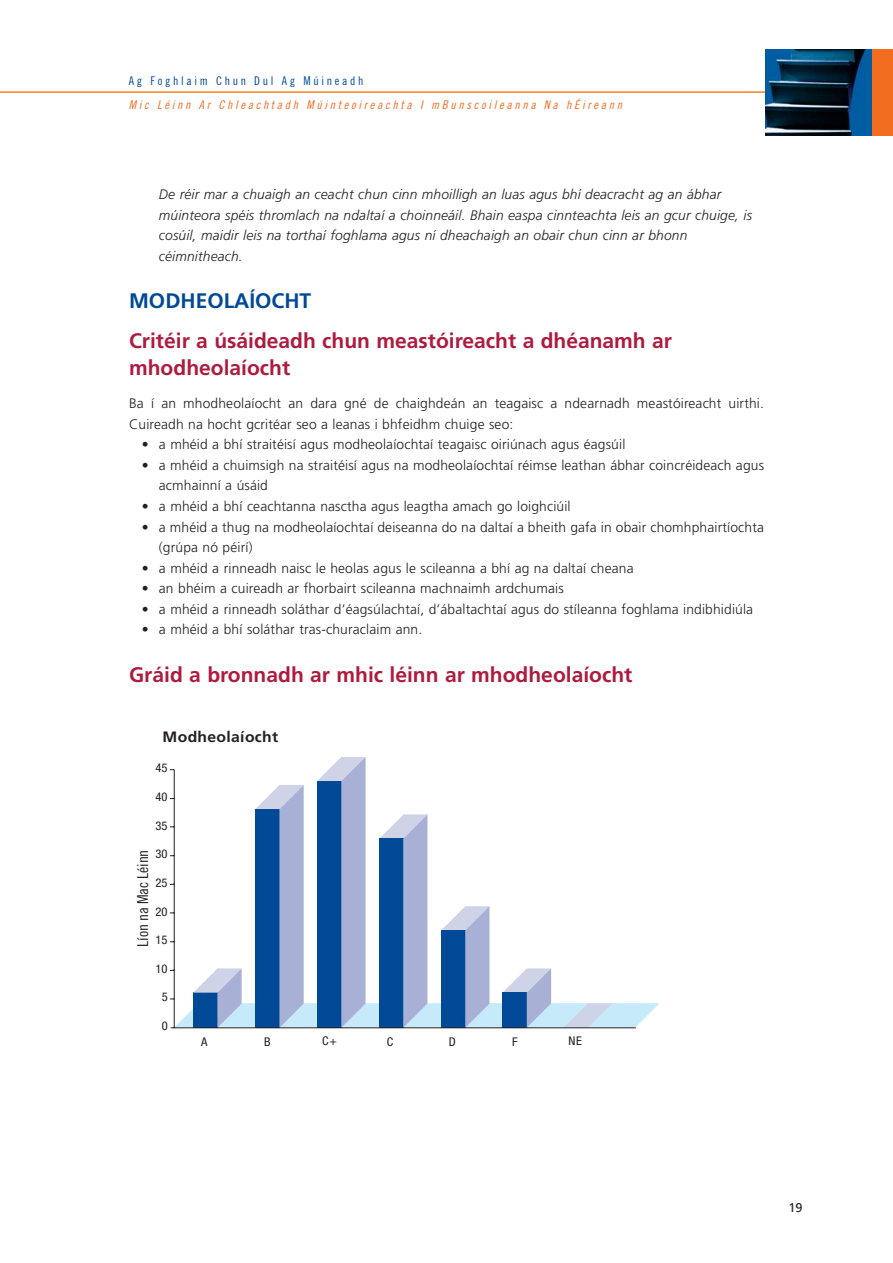
<style>
.page{position:relative;width:893px;height:1263px;background:#fff}
.page>*{position:absolute;margin:0;border:0;box-sizing:border-box;transform-origin:0 0}
.t1{font:700 21px/27px "Frutiger";color:#ae1b3f}
.t2{font:700 21px "Frutiger";color:#004996}
.t3{font:15px "Trade Gothic Cond Eighteen";letter-spacing:-.01em;color:#231f20;scale:1.05 1}
.t4{font:700 15px "Frutiger";letter-spacing:.02em;color:#231f20;scale:1.05 1}
.t5{font:300 13.8px/20.5px "Frutiger";letter-spacing:.01em;color:#231f20}
.t6{font:italic 300 13.8px/20.5px "Frutiger";letter-spacing:.01em;color:#231f20}
.t7{font:12.75px "Frutiger";color:#231f20}
.t8{font:italic 12px "Trade Gothic Cond Eighteen";color:#f36d21}
.t9{font:12px "Trade Gothic Cond Eighteen";letter-spacing:.22em;color:#004996}
.t10{font:condensed 12px "Helvetica Neue";color:#231f20;scale:1.05 1}
</style>
<div class="page">
<hr style="left:0;top:91px;width:784px;height:2px;background:#f5821f">
<div style="left:766px;top:49px;width:126px;height:86px;background:#f36d21"></div>
<img style="left:766px;top:49px;width:105px;height:86px">
<svg style="left:329px;top:757px;width:330px;height:270px"></svg>
<svg style="left:170px;top:769px;width:466px;height:260px"></svg>
<p class="t9" style="left:129px;top:76px;width:236px">Ag Foghlaim Chun Dul Ag Múineadh</p>
<p class="t8" style="left:129px;top:100px;width:497px">Mic Léinn Ar Chleachtadh Múinteoireachta I mBunscoileanna Na hÉireann</p>
<p class="t6" style="left:159px;top:185px;width:594px">De réir mar a chuaigh an ceacht chun cinn mhoilligh an luas agus bhí deacracht ag an ábhar múinteora spéis thromlach na ndaltaí a choinneáil. Bhain easpa cinnteachta leis an gcur chuige, is cosúil, maidir leis na torthaí foghlama agus ní dheachaigh an obair chun cinn ar bhonn céimnitheach.</p>
<h1 class="t2" style="left:129px;top:292px;width:183px">MODHEOLAÍOCHT</h1>
<h1 class="t1" style="left:129px;top:329px;width:544px">Critéir a úsáideadh chun meastóireacht a dhéanamh ar mhodheolaíocht</h1>
<p class="t5" style="left:129px;top:394px;width:636px">Ba í an mhodheolaíocht an dara gné de chaighdeán an teagaisc a ndearnadh meastóireacht uirthi.<br>Cuireadh na hocht gcritéar seo a leanas i bhfeidhm chuige seo:</p>
<p class="t5" style="left:142px;top:435px;width:485px">• a mhéid a bhí straitéisí agus modheolaíochtaí teagaisc oiriúnach agus éagsúil</p>
<p class="t5" style="left:159px;top:456px;width:606px;text-indent:-17px">• a mhéid a chuimsigh na straitéisí agus na modheolaíochtaí réimse leathan ábhar coincréideach agus acmhainní a úsáid</p>
<p class="t5" style="left:142px;top:497px;width:430px">• a mhéid a bhí ceachtanna nasctha agus leagtha amach go loighciúil</p>
<p class="t5" style="left:159px;top:518px;width:606px;text-indent:-17px">• a mhéid a thug na modheolaíochtaí deiseanna do na daltaí a bheith gafa in obair chomhphairtíochta (grúpa nó péirí)</p>
<p class="t5" style="left:142px;top:559px;width:493px">• a mhéid a rinneadh naisc le heolas agus le scileanna a bhí ag na daltaí cheana</p>
<p class="t5" style="left:142px;top:579px;width:423px">• an bhéim a cuireadh ar fhorbairt scileanna machnaimh ardchumais</p>
<p class="t5" style="left:142px;top:600px;width:612px">• a mhéid a rinneadh soláthar d’éagsúlachtaí, d’ábaltachtaí agus do stíleanna foghlama indibhidiúla</p>
<p class="t5" style="left:142px;top:620px;width:282px">• a mhéid a bhí soláthar tras-churaclaim ann.</p>
<h1 class="t1" style="left:129px;top:663px;width:504px">Gráid a bronnadh ar mhic léinn ar mhodheolaíocht</h1>
<p class="t4" style="left:163px;top:731px;width:112px">Modheolaíocht</p>
<p class="t10" style="left:155px;top:763px;width:13px">45</p>
<p class="t10" style="left:155px;top:792px;width:13px">40</p>
<p class="t10" style="left:155px;top:821px;width:13px">35</p>
<p class="t10" style="left:155px;top:849px;width:13px">30</p>
<p class="t3" style="left:137px;top:947px;width:94px;rotate:-90deg">Líon na Mac Léinn</p>
<p class="t10" style="left:155px;top:878px;width:13px">25</p>
<p class="t10" style="left:155px;top:907px;width:13px">20</p>
<p class="t10" style="left:155px;top:935px;width:13px">15</p>
<p class="t10" style="left:155px;top:964px;width:13px">10</p>
<p class="t10" style="left:162px;top:993px;width:7px">5</p>
<p class="t10" style="left:162px;top:1021px;width:7px">0</p>
<p class="t10" style="left:201px;top:1037px;width:7px">A</p>
<p class="t10" style="left:264px;top:1037px;width:8px">B</p>
<p class="t10" style="left:322px;top:1036px;width:16px">C+</p>
<p class="t10" style="left:387px;top:1037px;width:8px">C</p>
<p class="t10" style="left:449px;top:1037px;width:8px">D</p>
<p class="t10" style="left:512px;top:1037px;width:7px">F</p>
<p class="t10" style="left:568px;top:1036px;width:15px">NE</p>
<p class="t7" style="left:788px;top:1203px;width:16px">19</p>
</div>
